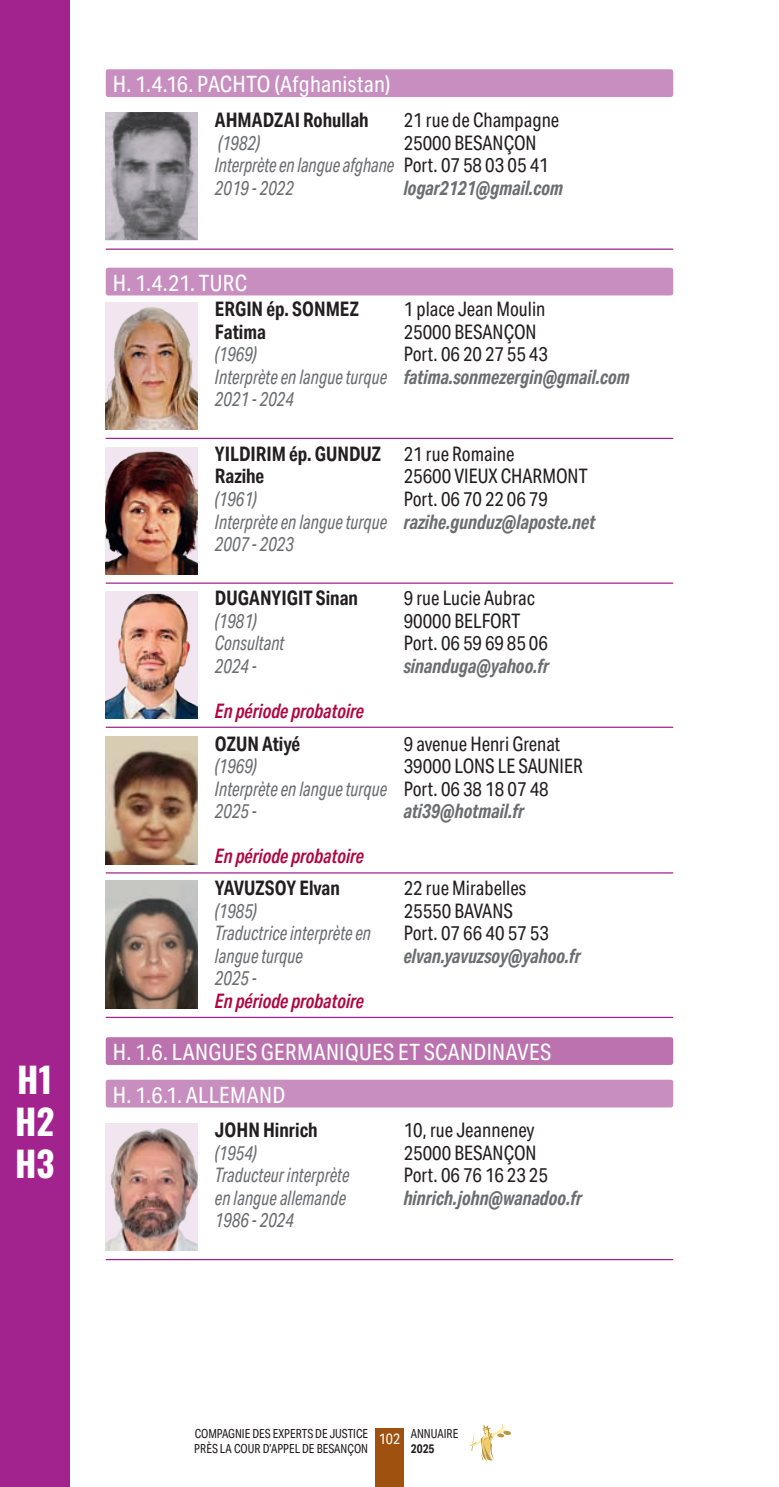
<style>
.page{position:relative;width:779px;height:1487px;background:#fff}
.page>*{position:absolute;margin:0;border:0;box-sizing:border-box;transform-origin:0 0}
.t1{font:700 35px/42px "Oswald";color:#fff;text-align:justify}
.H_suite_2{font:22.5px "Aktiv Grotesk Cd";letter-spacing:.015em;color:#fff}
.H_suite{font:22.5px "Aktiv Grotesk Cd";letter-spacing:.015em;color:#fff}
.t2{font:20px/22.5px "Aktiv Grotesk Cd";color:#231f20;scale:.95 1}
.Paragraphe_expert{font:italic 20px/22.5px "Aktiv Grotesk Cd";color:#6c6d70;scale:.85 1}
.t3{font:italic 700 20px "Aktiv Grotesk Cd";color:#6c6d70;scale:.9 1}
.Paragraphe_expert-2{font:700 20px/22.5px "Aktiv Grotesk Cd";color:#231f20;scale:.95 1}
.Paragraphe_expert-3{font:italic 600 20px "Aktiv Grotesk Cd";color:#b00540;scale:.9 1}
.t4{font:15px "Aktiv Grotesk Cd";color:#fff;scale:.95 1}
.t5{font:12.5px/15px "Aktiv Grotesk Cd";color:#231f20;scale:.95 1}
.t6{font:700 12.5px "Aktiv Grotesk Cd";color:#231f20;scale:.95 1}
</style>
<div class="page">
<div style="left:0;top:0;width:70px;height:1487px;background:#a2238e"></div>
<div style="left:375px;top:1428px;width:28px;height:59px;background:#9f5210"></div>
<div style="left:503px;top:1430px;width:8px;height:5px;background:#ba9643;border-radius:50%"></div>
<svg style="left:470px;top:1424px;width:35px;height:37px"></svg>
<div style="left:106px;top:69px;width:567px;height:28px;background:#c78ebf;border-radius:2px"></div>
<img style="left:106px;top:113px;width:92px;height:127px">
<hr style="left:106px;top:249px;width:567px;height:1px;background:#a2238e">
<div style="left:106px;top:268px;width:567px;height:27px;background:#c78ebf;border-radius:2px"></div>
<img style="left:106px;top:302px;width:92px;height:128px">
<hr style="left:106px;top:438px;width:567px;height:1px;background:#a2238e">
<img style="left:106px;top:447px;width:92px;height:127px">
<hr style="left:106px;top:582px;width:567px;height:2px;background:#a2238e">
<img style="left:106px;top:591px;width:92px;height:127px">
<hr style="left:106px;top:727px;width:567px;height:1px;background:#a2238e">
<img style="left:106px;top:736px;width:92px;height:128px">
<hr style="left:106px;top:872px;width:567px;height:1px;background:#a2238e">
<img style="left:106px;top:881px;width:92px;height:127px">
<hr style="left:106px;top:1017px;width:567px;height:1px;background:#a2238e">
<div style="left:106px;top:1037px;width:567px;height:28px;background:#bb72ae;border-radius:2px"></div>
<div style="left:106px;top:1080px;width:567px;height:27px;background:#c78ebf;border-radius:2px"></div>
<div style="left:106px;top:1123px;width:92px;height:128px;background:#f1e5f0"></div>
<img style="left:106px;top:1128px;width:92px;height:123px">
<hr style="left:106px;top:1259px;width:567px;height:1px;background:#a2238e">
<h1 class="t1" style="left:15px;top:1061px;width:41px">H1<br>H2<br>H3</h1>
<p class="H_suite_2" style="left:113px;top:71px;width:279px">H. 1.4.16. PACHTO (Afghanistan)</p>
<p class="Paragraphe_expert-2" style="left:215px;top:109px;width:163px">AHMADZAI Rohullah</p>
<p class="Paragraphe_expert" style="left:218px;top:131px;width:51px">(1982)</p>
<p class="Paragraphe_expert" style="left:215px;top:154px;width:212px">Interprète en langue afghane</p>
<p class="Paragraphe_expert" style="left:215px;top:176px;width:94px">2019 - 2022</p>
<p class="t2" style="left:403px;top:109px;width:165px">21 rue de Champagne<br>25000 BESANÇON<br>Port. 07 58 03 05 41</p>
<p class="t3" style="left:403px;top:176px;width:179px">logar2121@gmail.com</p>
<p class="H_suite_2" style="left:113px;top:270px;width:136px">H. 1.4.21. TURC</p>
<p class="Paragraphe_expert-2" style="left:215px;top:298px;width:153px">ERGIN ép. SONMEZ<br>Fatima</p>
<p class="Paragraphe_expert" style="left:215px;top:343px;width:51px">(1969)</p>
<p class="Paragraphe_expert" style="left:215px;top:366px;width:204px">Interprète en langue turque</p>
<p class="Paragraphe_expert" style="left:215px;top:388px;width:94px">2021 - 2024</p>
<p class="Paragraphe_expert-2" style="left:215px;top:443px;width:176px">YILDIRIM ép. GUNDUZ<br>Razihe</p>
<p class="Paragraphe_expert" style="left:215px;top:488px;width:51px">(1961)</p>
<p class="Paragraphe_expert" style="left:215px;top:510px;width:204px">Interprète en langue turque</p>
<p class="Paragraphe_expert" style="left:215px;top:533px;width:94px">2007 - 2023</p>
<p class="Paragraphe_expert-2" style="left:215px;top:587px;width:152px">DUGANYIGIT Sinan</p>
<p class="Paragraphe_expert" style="left:215px;top:609px;width:51px">(1981)</p>
<p class="Paragraphe_expert" style="left:215px;top:632px;width:83px">Consultant</p>
<p class="Paragraphe_expert" style="left:215px;top:654px;width:51px">2024 -</p>
<p class="Paragraphe_expert-3" style="left:215px;top:699px;width:167px">En période probatoire</p>
<p class="Paragraphe_expert-2" style="left:215px;top:733px;width:91px">OZUN Atiyé</p>
<p class="Paragraphe_expert" style="left:215px;top:755px;width:51px">(1969)</p>
<p class="Paragraphe_expert" style="left:215px;top:778px;width:204px">Interprète en langue turque</p>
<p class="Paragraphe_expert" style="left:215px;top:800px;width:51px">2025 -</p>
<p class="Paragraphe_expert-3" style="left:215px;top:845px;width:167px">En période probatoire</p>
<p class="Paragraphe_expert-2" style="left:215px;top:877px;width:133px">YAVUZSOY Elvan</p>
<p class="Paragraphe_expert" style="left:215px;top:900px;width:51px">(1985)</p>
<p class="Paragraphe_expert" style="left:215px;top:922px;width:185px">Traductrice interprète en langue turque</p>
<p class="Paragraphe_expert" style="left:215px;top:967px;width:51px">2025 -</p>
<p class="Paragraphe_expert-3" style="left:215px;top:989px;width:167px">En période probatoire</p>
<p class="t2" style="left:403px;top:298px;width:153px">1 place Jean Moulin<br>25000 BESANÇON<br>Port. 06 20 27 55 43</p>
<p class="t3" style="left:403px;top:365px;width:253px">fatima.sonmezergin@gmail.com</p>
<p class="t2" style="left:403px;top:443px;width:195px">21 rue Romaine<br>25600 VIEUX CHARMONT<br>Port. 06 70 22 06 79</p>
<p class="t3" style="left:403px;top:510px;width:214px">razihe.gunduz@laposte.net</p>
<p class="t2" style="left:403px;top:587px;width:153px">9 rue Lucie Aubrac<br>90000 BELFORT<br>Port. 06 59 69 85 06</p>
<p class="t3" style="left:403px;top:654px;width:163px">sinanduga@yahoo.fr</p>
<p class="t2" style="left:403px;top:733px;width:190px">9 avenue Henri Grenat<br>39000 LONS LE SAUNIER<br>Port. 06 38 18 07 48</p>
<p class="t3" style="left:403px;top:800px;width:135px">ati39@hotmail.fr</p>
<p class="t2" style="left:403px;top:877px;width:154px">22 rue Mirabelles<br>25550 BAVANS<br>Port. 07 66 40 57 53</p>
<p class="t3" style="left:403px;top:944px;width:198px">elvan.yavuzsoy@yahoo.fr</p>
<p class="H_suite" style="left:113px;top:1039px;width:440px">H. 1.6. LANGUES GERMANIQUES ET SCANDINAVES</p>
<p class="H_suite_2" style="left:113px;top:1082px;width:174px">H. 1.6.1. ALLEMAND</p>
<p class="Paragraphe_expert-2" style="left:215px;top:1119px;width:110px">JOHN Hinrich</p>
<p class="Paragraphe_expert" style="left:215px;top:1142px;width:51px">(1954)</p>
<p class="Paragraphe_expert" style="left:215px;top:1164px;width:160px">Traducteur interprète</p>
<p class="Paragraphe_expert" style="left:215px;top:1187px;width:156px">en langue allemande</p>
<p class="Paragraphe_expert" style="left:215px;top:1209px;width:94px">1986 - 2024</p>
<p class="t2" style="left:403px;top:1119px;width:153px">10, rue Jeanneney<br>25000 BESANÇON<br>Port. 06 76 16 23 25</p>
<p class="t3" style="left:403px;top:1186px;width:200px">hinrich.john@wanadoo.fr</p>
<p class="t5" style="left:194px;top:1426px;width:184px">COMPAGNIE DES EXPERTS DE JUSTICE<br>PRÈS LA COUR D’APPEL DE BESANÇON</p>
<p class="t4" style="left:378px;top:1430px;width:24px">102</p>
<p class="t5" style="left:410px;top:1426px;width:52px">ANNUAIRE</p>
<p class="t6" style="left:410px;top:1442px;width:26px">2025</p>
</div>
